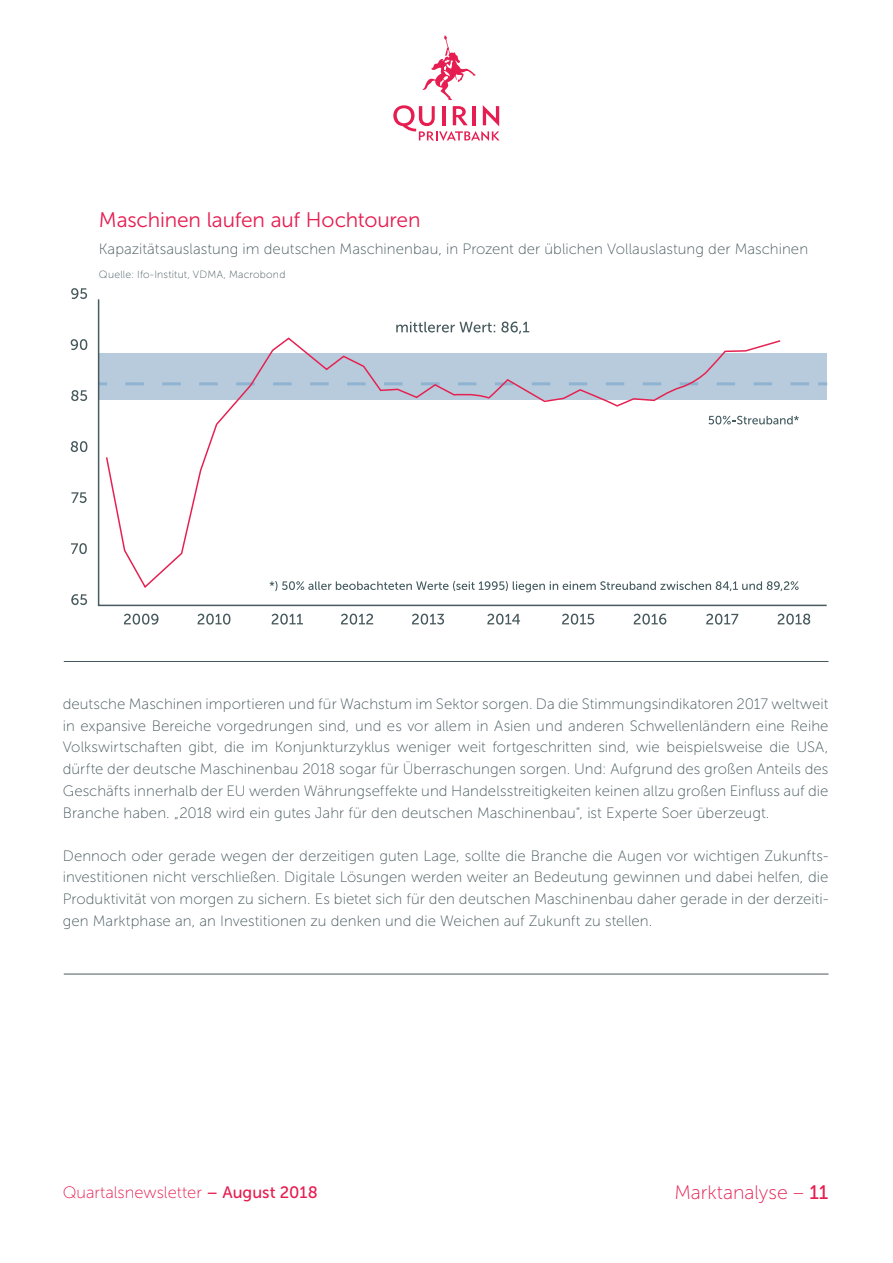
<style>
.page{position:relative;width:893px;height:1263px;background:#fff}
.page>*{position:absolute;margin:0;border:0;box-sizing:border-box;transform-origin:0 0}
.t1{font:21px "Museo Sans 300";letter-spacing:-.005em;color:#e61d50}
.t2{font:19.5px "Museo Sans 100";color:#e61d50}
.t3{font:16.5px "Museo Sans 100";color:#e61d50}
.t4{font:15px/21.8px "Museo Sans 100";letter-spacing:.005em;color:#47595e;text-align:justify}
.t5{font:10.5px "Museo Sans 100";letter-spacing:.015em;color:#47595e}
.s1{font-family:"Museo Sans 500"}
</style>
<div class="page">
<hr style="left:64px;top:661px;width:764px;height:1px;background:#47595e">
<hr style="left:64px;top:974px;width:764px;height:1px;background:#47595e">
<svg style="left:71px;top:288px;width:16px;height:11px"></svg>
<svg style="left:71px;top:339px;width:16px;height:11px"></svg>
<svg style="left:71px;top:390px;width:16px;height:11px"></svg>
<svg style="left:71px;top:441px;width:16px;height:11px"></svg>
<svg style="left:71px;top:492px;width:16px;height:11px"></svg>
<svg style="left:71px;top:543px;width:16px;height:11px"></svg>
<svg style="left:71px;top:594px;width:16px;height:11px"></svg>
<svg style="left:124px;top:614px;width:35px;height:11px"></svg>
<svg style="left:198px;top:614px;width:32px;height:11px"></svg>
<svg style="left:272px;top:614px;width:31px;height:11px"></svg>
<svg style="left:341px;top:614px;width:32px;height:11px"></svg>
<svg style="left:412px;top:614px;width:32px;height:11px"></svg>
<svg style="left:487px;top:614px;width:33px;height:11px"></svg>
<svg style="left:562px;top:614px;width:32px;height:11px"></svg>
<svg style="left:634px;top:614px;width:32px;height:11px"></svg>
<svg style="left:706px;top:614px;width:32px;height:11px"></svg>
<svg style="left:778px;top:614px;width:32px;height:11px"></svg>
<svg style="left:97px;top:299px;width:731px;height:308px"></svg>
<svg style="left:708px;top:416px;width:91px;height:8px"></svg>
<svg style="left:396px;top:322px;width:99px;height:10px"></svg>
<svg style="left:501px;top:322px;width:28px;height:12px"></svg>
<svg style="left:270px;top:581px;width:529px;height:11px"></svg>
<svg style="left:393px;top:35px;width:107px;height:106px"></svg>
<h1 class="t1" style="left:99px;top:209px;width:323px">Maschinen laufen auf Hochtouren</h1>
<p class="t4" style="left:99px;top:238px;width:711px">Kapazitätsauslastung im deutschen Maschinenbau, in Prozent der üblichen Vollauslastung der Maschinen</p>
<p class="t5" style="left:99px;top:269px;width:188px">Quelle: Ifo-Institut, VDMA, Macrobond</p>
<p class="t4" style="left:63px;top:693px;width:767px">deutsche Maschinen importieren und für Wachstum im Sektor sorgen. Da die Stimmungsindikatoren 2017 weltweit in expansive Bereiche vorgedrungen sind, und es vor allem in Asien und anderen Schwellenländern eine Reihe Volkswirtschaften gibt, die im Konjunkturzyklus weniger weit fortgeschritten sind, wie beispielsweise die USA, dürfte der deutsche Maschinenbau 2018 sogar für Überraschungen sorgen. Und: Aufgrund des großen Anteils des Geschäfts innerhalb der EU werden Währungseffekte und Handelsstreitigkeiten keinen allzu großen Einfluss auf die Branche haben. „2018 wird ein gutes Jahr für den deutschen Maschinenbau“, ist Experte Soer überzeugt.</p>
<p class="t4" style="left:63px;top:845px;width:767px">Dennoch oder gerade wegen der derzeitigen guten Lage, sollte die Branche die Augen vor wichtigen Zukunfts&shy;investitionen nicht verschließen. Digitale Lösungen werden weiter an Bedeutung gewinnen und dabei helfen, die Produktivität von morgen zu sichern. Es bietet sich für den deutschen Maschinenbau daher gerade in der derzeiti&shy;gen Marktphase an, an Investitionen zu denken und die Weichen auf Zukunft zu stellen.</p>
<p class="t3" style="left:63px;top:1184px;width:256px">Quartalsnewsletter <span class="s1">– August 2018</span></p>
<h2 class="t2" style="left:674px;top:1182px;width:156px">Marktanalyse – <span class="s1">11</span></h2>
</div>
